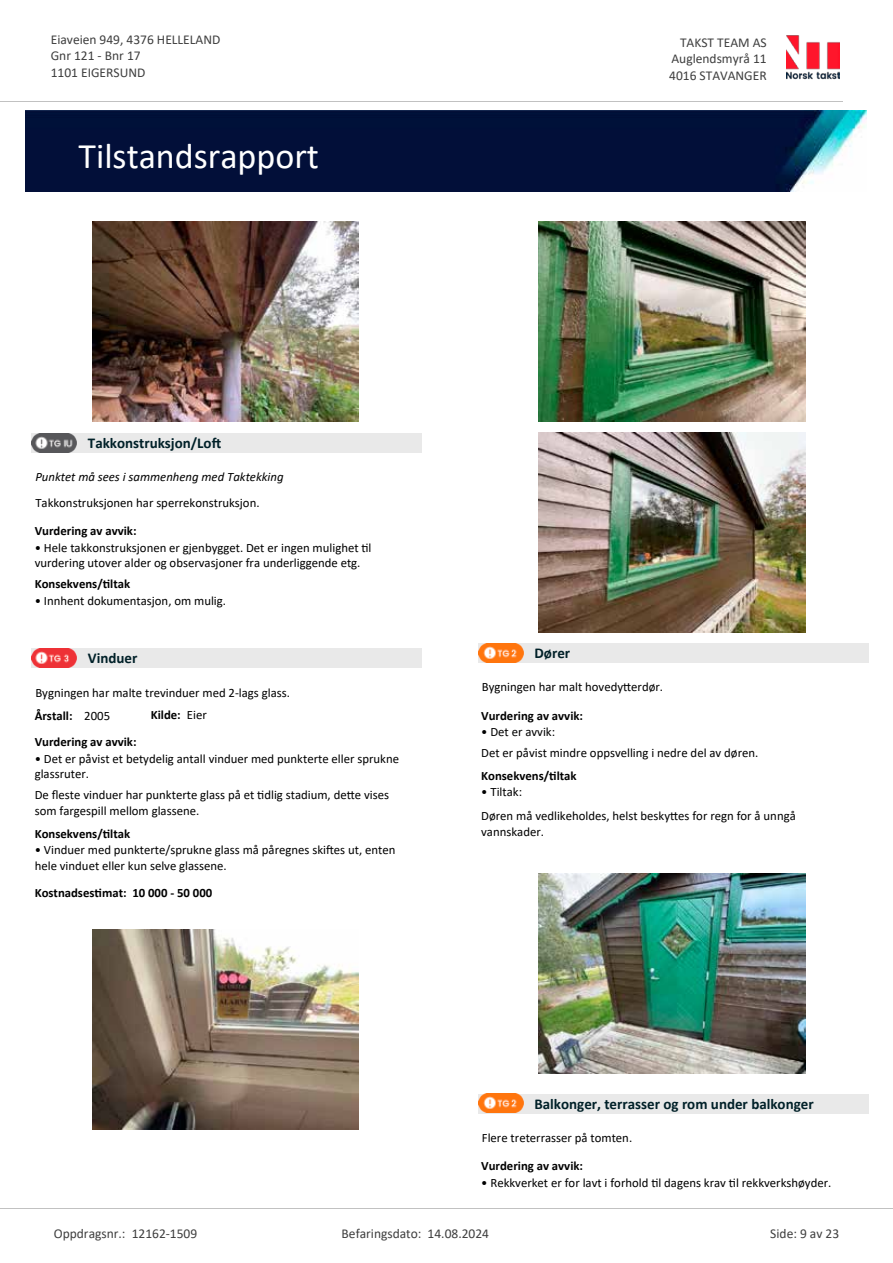
<style>
.page{position:relative;width:893px;height:1263px;background:#fff}
.page>*{position:absolute;margin:0;border:0;box-sizing:border-box;transform-origin:0 0}
.t1{font:36px "Calibri";color:#fff}
.t2{font:700 15px "Calibri";color:#002028}
.t3{font:13.5px/16.5px "Calibri";color:#3e3e3e}
.t4{font:12.75px/15.6px "Calibri";color:#000}
.t5{font:700 12.75px "Calibri";color:#000}
.t6{font:italic 12.75px "Calibri";color:#000}
.s1{font-weight:400}
</style>
<div class="page">
<img style="left:92px;top:222px;width:267px;height:200px">
<div style="left:32px;top:433px;width:390px;height:19px;background:#e9e9e9"></div>
<img style="left:31px;top:433px;width:45px;height:19px">
<div style="left:32px;top:648px;width:390px;height:20px;background:#e9e9e9"></div>
<img style="left:32px;top:648px;width:44px;height:19px">
<img style="left:92px;top:929px;width:267px;height:201px">
<img style="left:539px;top:222px;width:267px;height:200px">
<img style="left:539px;top:432px;width:267px;height:200px">
<div style="left:478px;top:643px;width:390px;height:20px;background:#e9e9e9"></div>
<div style="left:478px;top:643px;width:48px;height:20px;background:linear-gradient(to bottom,#e9e9e9,#e9e9e9)"></div>
<img style="left:478px;top:644px;width:45px;height:19px">
<img style="left:539px;top:873px;width:267px;height:200px">
<div style="left:478px;top:1094px;width:390px;height:19px;background:#e9e9e9"></div>
<img style="left:478px;top:1094px;width:45px;height:19px">
<img style="left:786px;top:35px;width:53px;height:45px">
<hr style="left:0;top:101px;width:842px;height:1px;background:#c1c1c1">
<img style="left:26px;top:110px;width:840px;height:81px">
<hr style="left:0;top:1208px;width:893px;height:1px;background:#c1c1c1">
<p class="t3" style="left:51px;top:31px;width:171px">Eiaveien 949, 4376 HELLELAND<br>Gnr 121 - Bnr 17<br>1101 EIGERSUND</p>
<p class="t3" style="left:680px;top:34px;width:88px">TAKST TEAM AS</p>
<p class="t3" style="left:671px;top:50px;width:97px">Auglendsmyrå 11</p>
<p class="t3" style="left:669px;top:67px;width:99px">4016 STAVANGER</p>
<h1 class="t1" style="left:79px;top:131px;width:242px">Tilstandsrapport</h1>
<p class="t2" style="left:88px;top:432px;width:135px">Takkonstruksjon/Loft</p>
<p class="t6" style="left:35px;top:468px;width:250px">Punktet må sees i sammenheng med Taktekking</p>
<p class="t4" style="left:35px;top:495px;width:226px">Takkonstruksjonen har sperrekonstruksjon.</p>
<p class="t5" style="left:35px;top:522px;width:103px">Vurdering av avvik:</p>
<p class="t4" style="left:35px;top:539px;width:338px">• Hele takkonstruksjonen er gjenbygget. Det er ingen mulighet til vurdering utover alder og observasjoner fra underliggende etg.</p>
<p class="t5" style="left:35px;top:575px;width:97px">Konsekvens/tiltak</p>
<p class="t4" style="left:35px;top:592px;width:193px">• Innhent dokumentasjon, om mulig.</p>
<p class="t2" style="left:88px;top:648px;width:51px">Vinduer</p>
<p class="t4" style="left:35px;top:684px;width:256px">Bygningen har malte trevinduer med 2-lags glass.</p>
<p class="t5" style="left:35px;top:733px;width:103px">Vurdering av avvik:</p>
<p class="t4" style="left:35px;top:750px;width:366px">• Det er påvist et betydelig antall vinduer med punkterte eller sprukne glassruter.</p>
<p class="t4" style="left:35px;top:787px;width:356px">De fleste vinduer har punkterte glass på et tidlig stadium, dette vises som fargespill mellom glassene.</p>
<p class="t5" style="left:35px;top:825px;width:97px">Konsekvens/tiltak</p>
<p class="t4" style="left:35px;top:842px;width:362px">• Vinduer med punkterte/sprukne glass må påregnes skiftes ut, enten hele vinduet eller kun selve glassene.</p>
<p class="t5" style="left:35px;top:884px;width:179px">Kostnadsestimat: 10 000 - 50 000</p>
<p class="t5" style="left:35px;top:707px;width:77px">Årstall: <span class="s1">2005</span></p>
<p class="t5" style="left:151px;top:706px;width:57px">Kilde: <span class="s1">Eier</span></p>
<p class="t2" style="left:534px;top:642px;width:37px">Dører</p>
<p class="t4" style="left:482px;top:679px;width:183px">Bygningen har malt hovedytterdør.</p>
<p class="t5" style="left:481px;top:706px;width:103px">Vurdering av avvik:</p>
<p class="t4" style="left:481px;top:721px;width:279px;line-height:21px">• Det er avvik:<br>Det er påvist mindre oppsvelling i nedre del av døren.</p>
<p class="t5" style="left:481px;top:767px;width:97px">Konsekvens/tiltak</p>
<p class="t4" style="left:481px;top:780px;width:316px;line-height:24px">• Tiltak:<br>Døren må vedlikeholdes, helst beskyttes for regn for å unngå</p>
<p class="t4" style="left:481px;top:824px;width:64px">vannskader.</p>
<p class="t2" style="left:534px;top:1093px;width:281px">Balkonger, terrasser og rom under balkonger</p>
<p class="t4" style="left:482px;top:1130px;width:152px">Flere treterrasser på tomten.</p>
<p class="t5" style="left:481px;top:1157px;width:103px">Vurdering av avvik:</p>
<p class="t4" style="left:481px;top:1174px;width:352px">• Rekkverket er for lavt i forhold til dagens krav til rekkverkshøyder.</p>
<p class="t3" style="left:54px;top:1224px;width:145px">Oppdragsnr.: 12162-1509</p>
<p class="t3" style="left:342px;top:1224px;width:149px">Befaringsdato: 14.08.2024</p>
<p class="t3" style="left:770px;top:1224px;width:70px">Side: 9 av 23</p>
</div>
